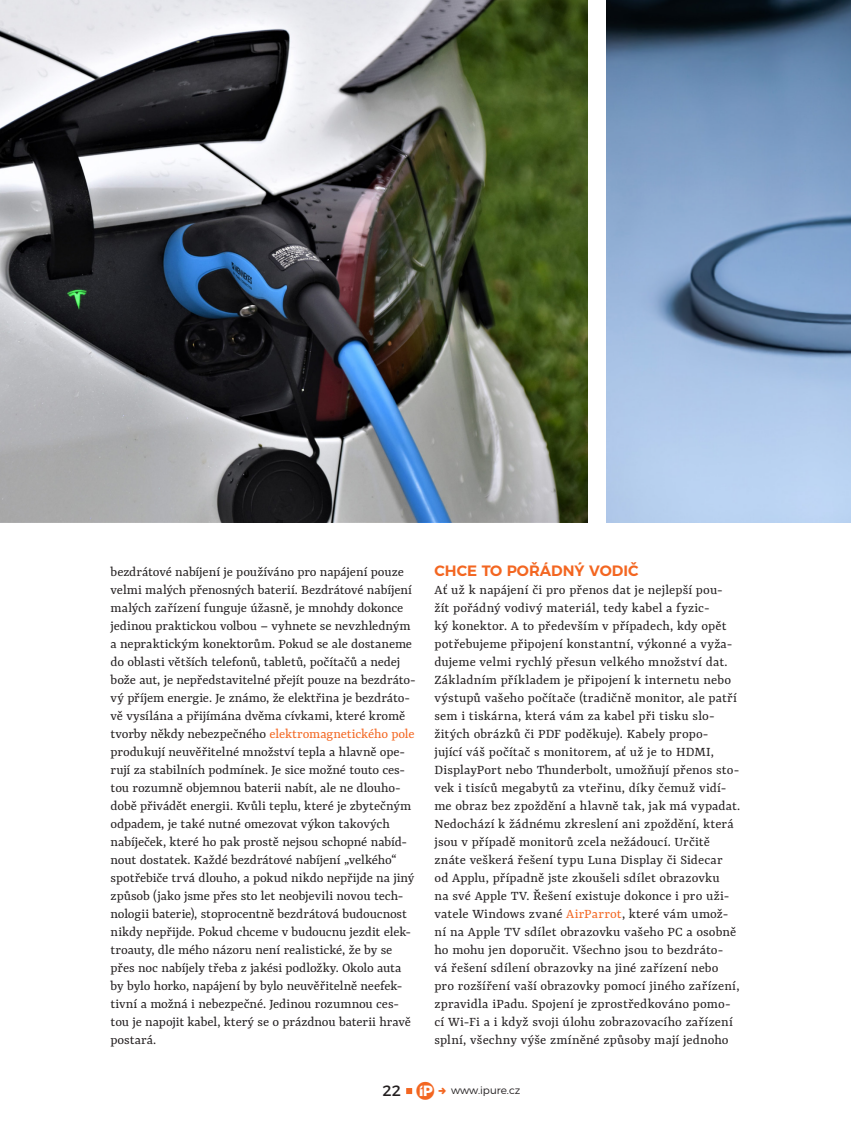
<style>
.page{position:relative;width:851px;height:1127px;background:#fff}
.page>*{position:absolute;margin:0;border:0;box-sizing:border-box;transform-origin:0 0}
.t1{font:600 15px "Montserrat";color:#f36621}
.t2{font:15px "Montserrat";color:#231f20}
.t3{font:14.4px/18px "Yrsa";color:#231f20}
.t4{font:300 10.5px "Montserrat";color:#231f20}
.s1{color:#f36621}
.s2{font-family:"i Pure";font-size:25.5px;color:#f36621}
</style>
<div class="page">
<img style="left:0;top:0;width:587px;height:522px">
<img style="left:606px;top:0;width:244px;height:522px">
<svg style="left:406px;top:1088px;width:6px;height:6px"></svg>
<p class="t3" style="left:111px;top:563px;width:306px">bezdrátové nabíjení je používáno pro napájení pouze velmi malých přenosných baterií. Bezdrátové nabíjení malých zařízení funguje úžasně, je mnohdy dokonce jedinou praktickou volbou – vyhnete se nevzhledným a nepraktickým konektorům. Pokud se ale dostaneme do oblasti větších telefonů, tabletů, počítačů a nedej bože aut, je nepředstavitelné přejít pouze na bezdráto&shy;vý příjem energie. Je známo, že elektřina je bezdráto&shy;vě vysílána a přijímána dvěma cívkami, které kromě tvorby někdy nebezpečného <span class="s1">elektromagnetického pole </span>produkují neuvěřitelné množství tepla a hlavně ope&shy;rují za stabilních podmínek. Je sice možné touto ces&shy;tou rozumně objemnou baterii nabít, ale ne dlouho&shy;době přivádět energii. Kvůli teplu, které je zbytečným odpadem, je také nutné omezovat výkon takových nabíječek, které ho pak prostě nejsou schopné nabíd&shy;nout dostatek. Každé bezdrátové nabíjení „velkého“ spotřebiče trvá dlouho, a pokud nikdo nepřijde na jiný způsob (jako jsme přes sto let neobjevili novou tech&shy;nologii baterie), stoprocentně bezdrátová budoucnost nikdy nepřijde. Pokud chceme v budoucnu jezdit elek&shy;troauty, dle mého názoru není realistické, že by se přes noc nabíjely třeba z jakési podložky. Okolo auta by bylo horko, napájení by bylo neuvěřitelně neefek&shy;tivní a možná i nebezpečné. Jedinou rozumnou ces&shy;tou je napojit kabel, který se o prázdnou baterii hravě postará.</p>
<p class="t1" style="left:434px;top:558px;width:205px">CHCE TO POŘÁDNÝ VODIČ</p>
<p class="t3" style="left:434px;top:581px;width:307px">Ať už k napájení či pro přenos dat je nejlepší pou&shy;žít pořádný vodivý materiál, tedy kabel a fyzic-<br>ký konektor. A to především v případech, kdy opět potřebujeme připojení konstantní, výkonné a vyža&shy;dujeme velmi rychlý přesun velkého množství dat.<br>Základním příkladem je připojení k internetu nebo výstupů vašeho počítače (tradičně monitor, ale patří sem i tiskárna, která vám za kabel při tisku slo&shy;žitých obrázků či PDF poděkuje). Kabely propo-<br>jující váš počítač s monitorem, ať už je to HDMI, DisplayPort nebo Thunderbolt, umožňují přenos sto&shy;vek i tisíců megabytů za vteřinu, díky čemuž vidí&shy;me obraz bez zpoždění a hlavně tak, jak má vypadat.<br>Nedochází k žádnému zkreslení ani zpoždění, která jsou v případě monitorů zcela nežádoucí. Určitě znáte veškerá řešení typu Luna Display či Sidecar<br>od Applu, případně jste zkoušeli sdílet obrazovku<br>na své Apple TV. Řešení existuje dokonce i pro uži&shy;vatele Windows zvané <span class="s1">AirParrot</span>, které vám umož&shy;ní na Apple TV sdílet obrazovku vašeho PC a osobně ho mohu jen doporučit. Všechno jsou to bezdráto-<br>vá řešení sdílení obrazovky na jiné zařízení nebo pro rozšíření vaší obrazovky pomocí jiného zařízení, zpravidla iPadu. Spojení je zprostředkováno pomo&shy;cí Wi‑Fi a i když svoji úlohu zobrazovacího zařízení splní, všechny výše zmíněné způsoby mají jednoho</p>
<p class="t2" style="left:382px;top:1079px;width:53px">22 <span class="s2">C</span></p>
<p class="t4" style="left:451px;top:1082px;width:71px">www.ipure.cz</p>
</div>
